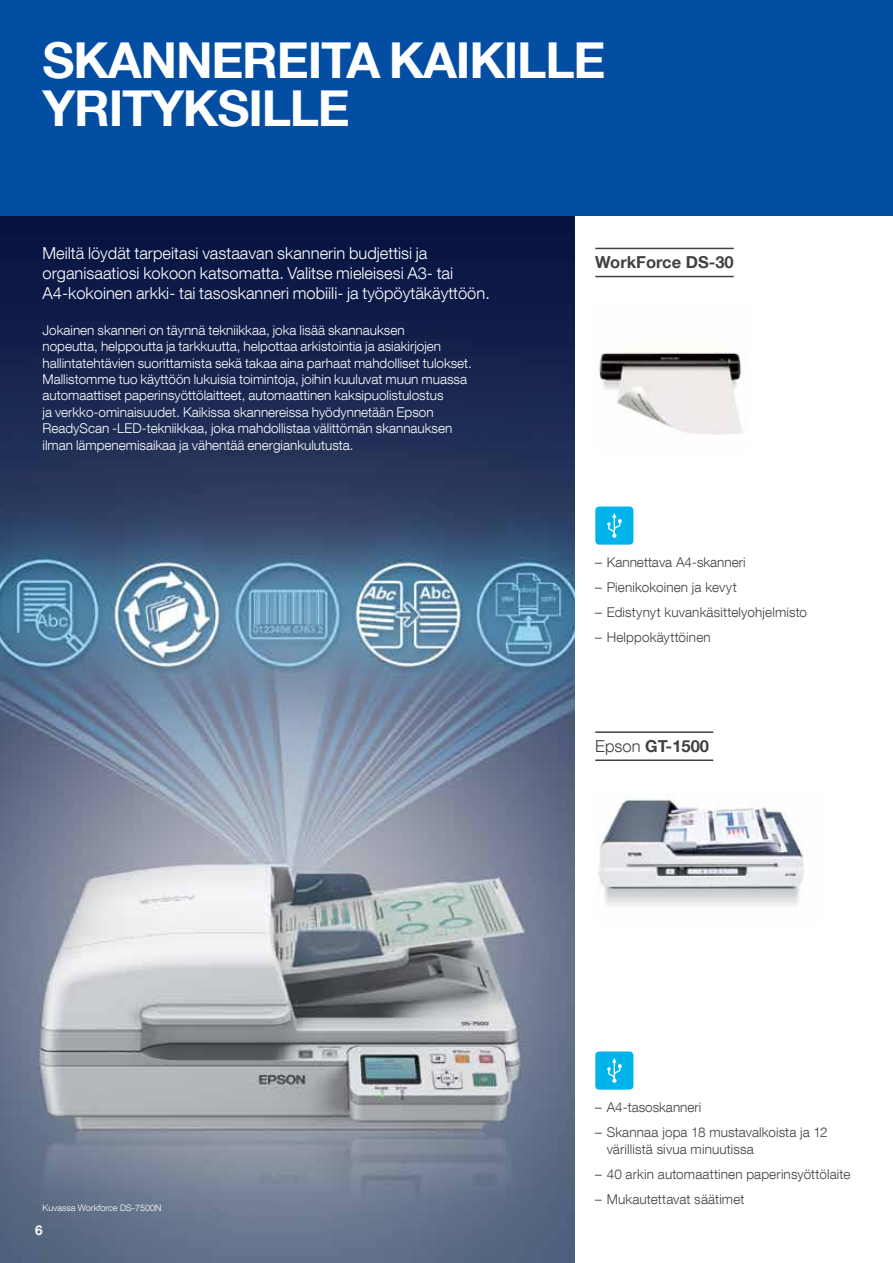
<style>
.page{position:relative;width:893px;height:1263px;background:#fff}
.page>*{position:absolute;margin:0;border:0;box-sizing:border-box;transform-origin:0 0}
.t1{font:700 49.5px/48px "Helvetica Neue LT Com";letter-spacing:-.025em;color:#fff}
.t2{font:300 16.5px/19.5px "Helvetica Neue LT Com";color:#fff}
.t3{font:700 16.5px "Helvetica Neue LT Com";color:#414042}
.t4{font:300 13.5px/16.5px "Helvetica Neue LT Com";color:#fff}
.t5{font:300 13.5px/16.5px "Helvetica Neue LT Com";letter-spacing:.01em;color:#414042}
.t6{font:700 13.5px "Helvetica Neue LT Com";color:#fff}
.t7{font:300 9px "Helvetica Neue LT Com";color:#fff}
.s1{font-weight:300}
</style>
<div class="page">
<img style="left:0;top:216px;width:574px;height:1047px">
<div style="left:0;top:0;width:893px;height:216px;background:#034ea2"></div>
<hr style="left:595px;top:248px;width:139px;height:1px;background:#414042">
<hr style="left:595px;top:276px;width:139px;height:1px;background:#414042">
<img style="left:598px;top:347px;width:145px;height:88px">
<div style="left:595px;top:506px;width:38px;height:39px;background:#00b4eb;border-radius:4px"></div>
<svg style="left:607px;top:513px;width:15px;height:25px"></svg>
<hr style="left:595px;top:731px;width:118px;height:2px;background:#414042">
<hr style="left:595px;top:759px;width:118px;height:2px;background:#414042">
<img style="left:597px;top:795px;width:207px;height:111px">
<div style="left:595px;top:1051px;width:38px;height:38px;background:#00b4eb;border-radius:4px"></div>
<svg style="left:607px;top:1058px;width:15px;height:25px"></svg>
<h1 class="t1" style="left:43px;top:35px;width:564px">SKANNEREITA KAIKILLE<br>YRITYKSILLE</h1>
<p class="t2" style="left:43px;top:243px;width:449px">Meiltä löydät tarpeitasi vastaavan skannerin budjettisi ja organisaatiosi kokoon katsomatta. Valitse mieleisesi A3- tai<br>A4-kokoinen arkki- tai tasoskanneri mobiili- ja työpöytäkäyttöön.</p>
<p class="t4" style="left:43px;top:321px;width:431px">Jokainen skanneri on täynnä tekniikkaa, joka lisää skannauksen<br>nopeutta, helppoutta ja tarkkuutta, helpottaa arkistointia ja asiakirjojen hallintatehtävien suorittamista sekä takaa aina parhaat mahdolliset tulokset.<br>Mallistomme tuo käyttöön lukuisia toimintoja, joihin kuuluvat muun muassa automaattiset paperinsyöttölaitteet, automaattinen kaksipuolistulostus<br>ja verkko-ominaisuudet. Kaikissa skannereissa hyödynnetään Epson ReadyScan -LED-tekniikkaa, joka mahdollistaa välittömän skannauksen ilman lämpenemisaikaa ja vähentää energiankulutusta.</p>
<p class="t3" style="left:595px;top:252px;width:140px">WorkForce DS-30</p>
<p class="t5" style="left:595px;top:554px;width:152px">– Kannettava A4-skanneri</p>
<p class="t5" style="left:595px;top:579px;width:143px">– Pienikokoinen ja kevyt</p>
<p class="t5" style="left:595px;top:604px;width:213px">– Edistynyt kuvankäsittelyohjelmisto</p>
<p class="t5" style="left:595px;top:629px;width:117px">– Helppokäyttöinen</p>
<p class="t3" style="left:595px;top:736px;width:115px"><span class="s1">Epson</span> GT-1500</p>
<p class="t7" style="left:43px;top:1202px;width:121px">Kuvassa Workforce DS-7500N</p>
<p class="t6" style="left:35px;top:1222px;width:9px">6</p>
<p class="t5" style="left:595px;top:1099px;width:107px">– A4-tasoskanneri</p>
<p class="t5" style="left:607px;top:1124px;width:223px;text-indent:-11px">– Skannaa jopa 18 mustavalkoista ja 12 värillistä sivua minuutissa</p>
<p class="t5" style="left:595px;top:1165px;width:257px">– 40 arkin automaattinen paperinsyöttölaite</p>
<p class="t5" style="left:595px;top:1190px;width:151px">– Mukautettavat säätimet</p>
</div>
